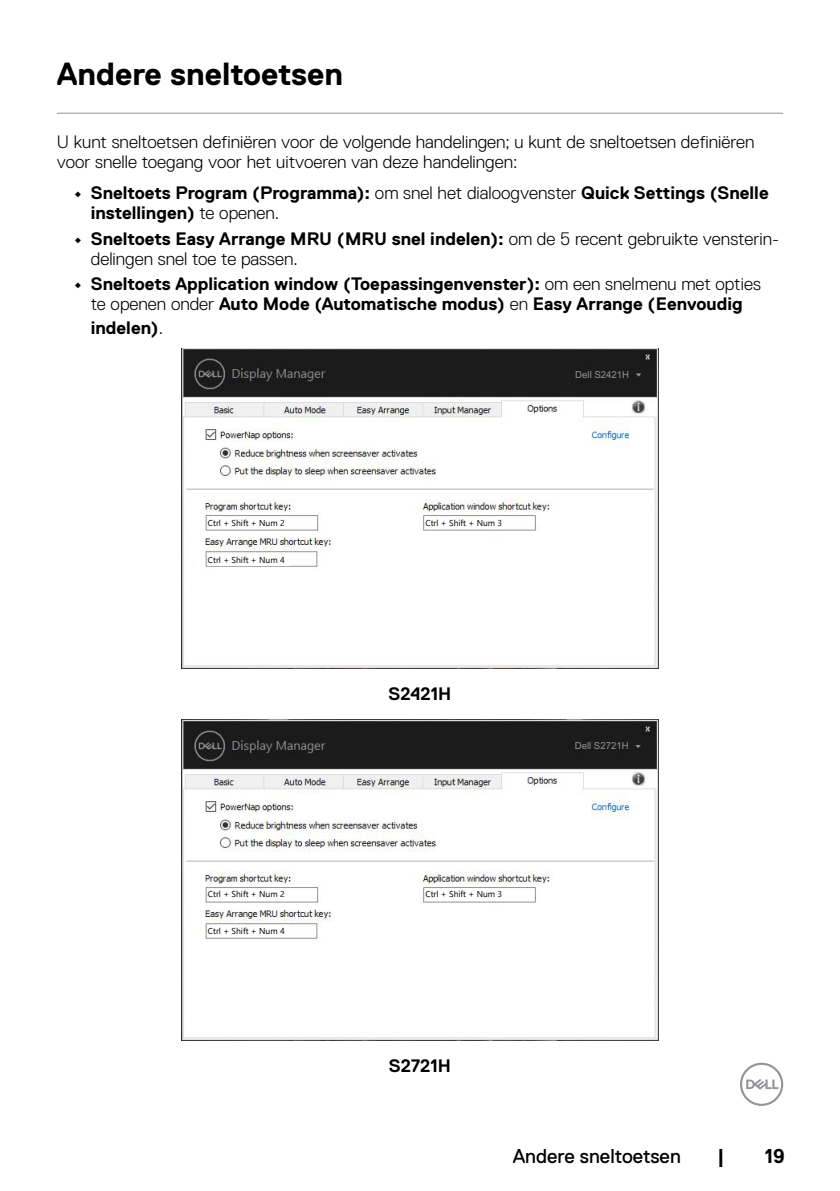
<style>
.page{position:relative;width:840px;height:1191px;background:#fff}
.page>*{position:absolute;margin:0;border:0;box-sizing:border-box;transform-origin:0 0}
.t1{font:700 32px "Dell Replica";color:#000}
.t2{font:20px "Dell Replica";color:#000}
.t3{font:700 20px "Dell Replica";color:#000}
.t4{font:700 18px/20px "Dell Replica";color:#000}
.t5{font:300 18px/20px "Dell Replica";color:#000}
.t6{font:9.6px "Arial";color:#939393}
.t7{font:8.6px "Ebrima";color:#000}
.s1{font-weight:300}
.s2{font-weight:700}
</style>
<div class="page">
<svg style="left:740px;top:1062px;width:42px;height:44px"></svg>
<hr style="left:57px;top:113px;width:725px;height:1px;background:#939598">
<img style="left:182px;top:348px;width:475px;height:320px">
<div style="left:540px;top:370px;width:103px;height:11px;background:#1b1b1b"></div>
<svg style="left:636px;top:373px;width:5px;height:4px"></svg>
<div style="left:208px;top:517px;width:65px;height:12px;background:#fff"></div>
<div style="left:425px;top:517px;width:82px;height:12px;background:#fff"></div>
<div style="left:208px;top:554px;width:81px;height:11px;background:#fff"></div>
<img style="left:182px;top:720px;width:475px;height:320px">
<div style="left:540px;top:741px;width:103px;height:12px;background:#1b1b1b"></div>
<div style="left:208px;top:889px;width:65px;height:11px;background:#fff"></div>
<div style="left:425px;top:889px;width:82px;height:11px;background:#fff"></div>
<div style="left:208px;top:925px;width:81px;height:12px;background:#fff"></div>
<h1 class="t1" style="left:57px;top:56px;width:288px">Andere sneltoetsen</h1>
<p class="t5" style="left:57px;top:131px;width:698px">U kunt sneltoetsen definiëren voor de volgende handelingen; u kunt de sneltoetsen definiëren voor snelle toegang voor het uitvoeren van deze handelingen:</p>
<p class="t4" style="left:91px;top:183px;width:679px;text-indent:-17px">• Sneltoets Program (Programma): <span class="s1">om snel het dialoogvenster</span> Quick Settings (Snelle instellingen) <span class="s1">te openen.</span></p>
<p class="t5" style="left:91px;top:228px;width:689px;text-indent:-17px"><span class="s2">• Sneltoets Easy Arrange MRU (MRU snel indelen):</span> om de 5 recent gebruikte vensterin&shy;delingen snel toe te passen.</p>
<p class="t4" style="left:74px;top:274px;width:688px;text-align:center">• Sneltoets Application window (Toepassingenvenster): <span class="s1">om een snelmenu met opties te openen onder</span> Auto Mode (Automatische modus) <span class="s1">en</span> Easy Arrange (Eenvoudig</p>
<p class="t4" style="left:91px;top:318px;width:74px">indelen)<span class="s1">.</span></p>
<p class="t6" style="left:575px;top:369px;width:55px">Dell S2421H</p>
<p class="t7" style="left:208px;top:517px;width:78px">Ctrl + Shift + Num 2</p>
<p class="t7" style="left:425px;top:517px;width:78px">Ctrl + Shift + Num 3</p>
<p class="t7" style="left:208px;top:553px;width:78px">Ctrl + Shift + Num 4</p>
<p class="t4" style="left:388px;top:684px;width:64px">S2421H</p>
<p class="t6" style="left:574px;top:740px;width:55px">Dell S2721H</p>
<p class="t7" style="left:208px;top:888px;width:78px">Ctrl + Shift + Num 2</p>
<p class="t7" style="left:425px;top:888px;width:78px">Ctrl + Shift + Num 3</p>
<p class="t7" style="left:208px;top:925px;width:78px">Ctrl + Shift + Num 4</p>
<p class="t4" style="left:388px;top:1055px;width:64px">S2721H</p>
<p class="t2" style="left:512px;top:1144px;width:169px">Andere sneltoetsen</p>
<p class="t3" style="left:717px;top:1144px;width:9px">|</p>
<p class="t3" style="left:764px;top:1144px;width:21px">19</p>
</div>
